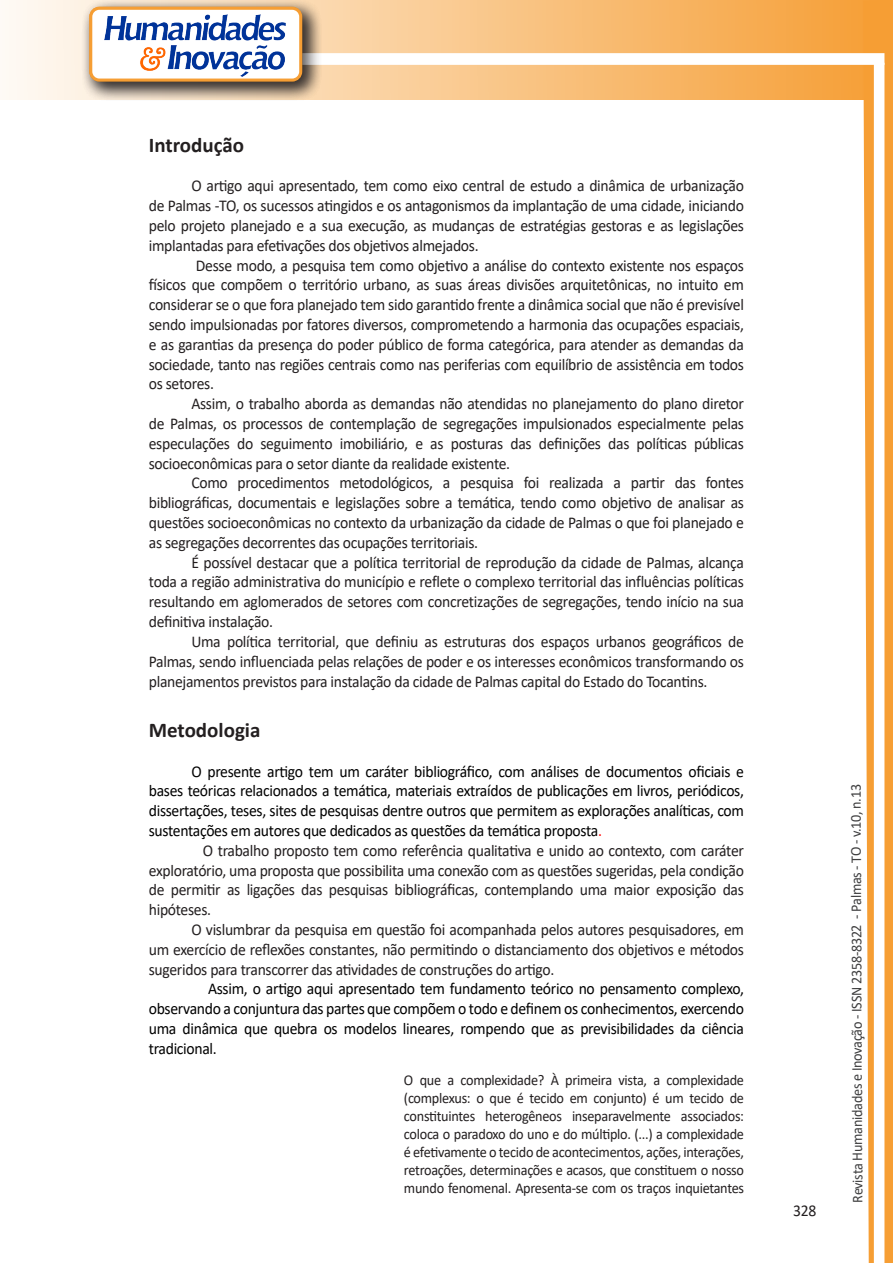
<style>
.page{position:relative;width:893px;height:1263px;background:#fff}
.page>*{position:absolute;margin:0;border:0;box-sizing:border-box;transform-origin:0 0}
.Titulo_2{font:700 21px "Calibri";color:#231f20}
.texto{font:16.5px/19.8px "Calibri";letter-spacing:-.02em;color:#231f20;text-align:justify;scale:.95 1}
.texto-2{font:16.5px/19.8px "Calibri";letter-spacing:-.02em;color:#000;text-align:justify;scale:.95 1}
.citacao{font:15px/18px "Calibri";letter-spacing:-.02em;color:#231f20;text-align:justify;scale:.95 1}
.t1{font:15px "Calibri";letter-spacing:-.025em;color:#3e3e3f;scale:.95 1}
.s1{color:#f00}
</style>
<div class="page">
<svg style="left:5px;top:0;width:858px;height:100px;background:#f9c484"></svg>
<div style="left:302px;top:53px;width:582px;height:12px;background:#fff;border:2px solid #fff"></div>
<svg style="left:863px;top:0;width:30px;height:1263px"></svg>
<div style="left:81px;top:0;width:241px;height:102px;background:#231f20;opacity:.75"></div>
<div style="left:91px;top:8px;width:210px;height:72px;background:#fff;border-radius:9px"></div>
<img style="left:104px;top:14px;width:181px;height:62px">
<div style="left:89px;top:7px;width:213px;height:75px;border:3px solid #f69e34;border-radius:9px"></div>
<p class="Titulo_2" style="left:149px;top:130px;width:97px">Introdução</p>
<p class="texto" style="left:149px;top:176px;width:628px;text-indent:43px">O artigo aqui apresentado, tem como eixo central de estudo a dinâmica de urbanização de Palmas -TO, os sucessos atingidos e os antagonismos da implantação de uma cidade, iniciando pelo projeto planejado e a sua execução, as mudanças de estratégias gestoras e as legislações implantadas para efetivações dos objetivos almejados.</p>
<p class="texto" style="left:149px;top:255px;width:628px;text-indent:47px">Desse modo, a pesquisa tem como objetivo a análise do contexto existente nos espaços físicos que compõem o território urbano, as suas áreas divisões arquitetônicas, no intuito em considerar se o que fora planejado tem sido garantido frente a dinâmica social que não é previsível sendo impulsionadas por fatores diversos, comprometendo a harmonia das ocupações espaciais, e as garantias da presença do poder público de forma categórica, para atender as demandas da sociedade, tanto nas regiões centrais como nas periferias com equilíbrio de assistência em todos os setores.</p>
<p class="texto" style="left:149px;top:393px;width:628px;text-indent:43px">Assim, o trabalho aborda as demandas não atendidas no planejamento do plano diretor de Palmas, os processos de contemplação de segregações impulsionados especialmente pelas especulações do seguimento imobiliário, e as posturas das definições das políticas públicas socioeconômicas para o setor diante da realidade existente.</p>
<p class="texto" style="left:149px;top:473px;width:628px;text-indent:43px">Como procedimentos metodológicos, a pesquisa foi realizada a partir das fontes bibliográficas, documentais e legislações sobre a temática, tendo como objetivo de analisar as questões socioeconômicas no contexto da urbanização da cidade de Palmas o que foi planejado e as segregações decorrentes das ocupações territoriais.</p>
<p class="texto" style="left:149px;top:552px;width:628px;text-indent:43px">É possível destacar que a política territorial de reprodução da cidade de Palmas, alcança toda a região administrativa do município e reflete o complexo territorial das influências políticas resultando em aglomerados de setores com concretizações de segregações, tendo início na sua definitiva instalação.</p>
<p class="texto" style="left:149px;top:631px;width:628px;text-indent:43px">Uma política territorial, que definiu as estruturas dos espaços urbanos geográficos de Palmas, sendo influenciada pelas relações de poder e os interesses econômicos transformando os planejamentos previstos para instalação da cidade de Palmas capital do Estado do Tocantins.</p>
<p class="Titulo_2" style="left:149px;top:715px;width:113px">Metodologia</p>
<p class="texto-2" style="left:149px;top:761px;width:628px;text-indent:43px">O presente artigo tem um caráter bibliográfico, com análises de documentos oficiais e bases teóricas relacionados a temática, materiais extraídos de publicações em livros, periódicos, dissertações, teses, sites de pesquisas dentre outros que permitem as explorações analíticas, com sustentações em autores que dedicados as questões da temática proposta<span class="s1">.</span></p>
<p class="texto" style="left:149px;top:840px;width:628px;text-indent:54px">O trabalho proposto tem como referência qualitativa e unido ao contexto, com caráter exploratório, uma proposta que possibilita uma conexão com as questões sugeridas, pela condição de permitir as ligações das pesquisas bibliográficas, contemplando uma maior exposição das hipóteses.</p>
<p class="texto" style="left:149px;top:919px;width:628px;text-indent:43px">O vislumbrar da pesquisa em questão foi acompanhada pelos autores pesquisadores, em um exercício de reflexões constantes, não permitindo o distanciamento dos objetivos e métodos sugeridos para transcorrer das atividades de construções do artigo.</p>
<p class="texto-2" style="left:149px;top:978px;width:628px;text-indent:59px">Assim, o artigo aqui apresentado tem fundamento teórico no pensamento complexo, observando a conjuntura das partes que compõem o todo e definem os conhecimentos, exercendo uma dinâmica que quebra os modelos lineares, rompendo que as previsibilidades da ciência tradicional.</p>
<p class="citacao" style="left:404px;top:1070px;width:360px">O que a complexidade? À primeira vista, a complexidade (complexus: o que é tecido em conjunto) é um tecido de constituintes heterogêneos inseparavelmente associados: coloca o paradoxo do uno e do múltiplo. (...) a complexidade é efetivamente o tecido de acontecimentos, ações, interações, retroações, determinações e acasos, que constituem o nosso mundo fenomenal. Apresenta-se com os traços inquietantes</p>
<p class="texto" style="left:793px;top:1200px;width:26px">328</p>
<p class="t1" style="left:846px;top:1203px;width:442px;rotate:-90deg">Revista Humanidades e Inovação - ISSN 2358-8322 - Palmas - TO - v.10, n.13</p>
</div>
